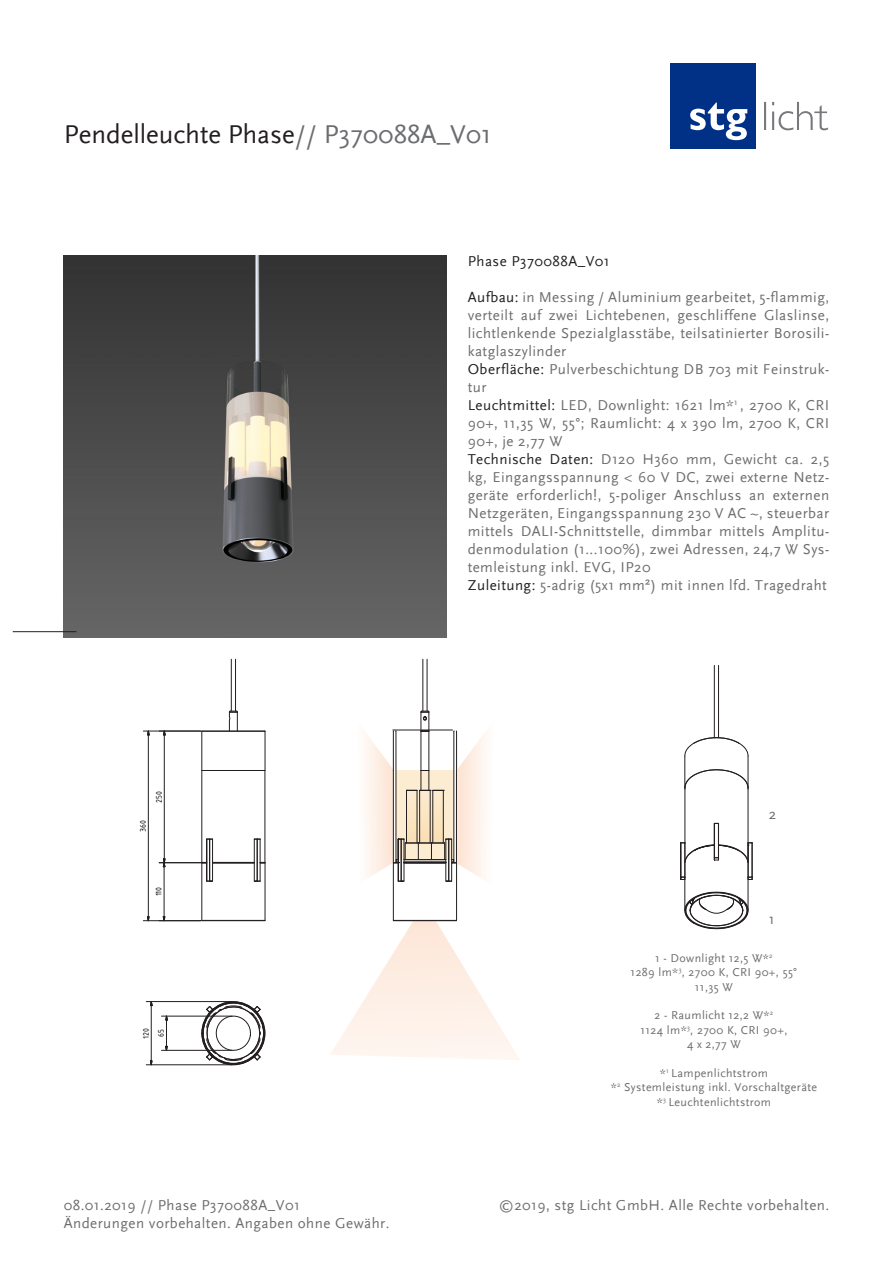
<style>
.page{position:relative;width:893px;height:1263px;background:#fff}
.page>*{position:absolute;margin:0;border:0;box-sizing:border-box;transform-origin:0 0}
.t1{font:27px "Scala Sans";color:#231f20}
.t2{font:15px/18px "Scala Sans";letter-spacing:.03em;color:#6c6d70;text-align:justify}
.t3{font:15px "Scala Sans";letter-spacing:.03em;color:#231f20}
.t4{font:12px "Scala Sans";letter-spacing:.03em;color:#6c6d70}
.t5{font:8.7px/15.3px "ISOCPEUR";letter-spacing:-.005em;color:#000}
.s1{color:#6c6d70}
.s2{color:#231f20}
</style>
<div class="page">
<img style="left:64px;top:255px;width:382px;height:383px">
<hr style="left:202px;top:920px;width:63px;height:1px;background:#231f20">
<hr style="left:202px;top:863px;width:1px;height:57px;background:#231f20">
<hr style="left:265px;top:863px;width:1px;height:57px;background:#231f20">
<hr style="left:206px;top:839px;width:1px;height:42px;background:#231f20">
<hr style="left:212px;top:839px;width:1px;height:42px;background:#231f20">
<hr style="left:209px;top:839px;width:1px;height:42px;background:#231f20">
<hr style="left:257px;top:839px;width:1px;height:42px;background:#231f20">
<hr style="left:254px;top:839px;width:1px;height:42px;background:#231f20">
<hr style="left:260px;top:839px;width:1px;height:42px;background:#231f20">
<hr style="left:202px;top:731px;width:63px;height:1px;background:#231f20">
<svg style="left:202px;top:770px;width:64px;height:94px"></svg>
<hr style="left:265px;top:770px;width:1px;height:92px;background:#231f20">
<hr style="left:202px;top:731px;width:1px;height:39px;background:#231f20">
<hr style="left:265px;top:731px;width:1px;height:39px;background:#231f20">
<svg style="left:229px;top:711px;width:9px;height:20px"></svg>
<hr style="left:231px;top:659px;width:1px;height:52px;background:#231f20">
<hr style="left:235px;top:659px;width:1px;height:52px;background:#231f20">
<svg style="left:330px;top:920px;width:190px;height:140px"></svg>
<hr style="left:393px;top:863px;width:1px;height:57px;background:#231f20">
<hr style="left:456px;top:863px;width:1px;height:57px;background:#231f20">
<svg style="left:365px;top:711px;width:121px;height:181px"></svg>
<hr style="left:423px;top:659px;width:1px;height:52px;background:#231f20">
<hr style="left:427px;top:659px;width:1px;height:52px;background:#231f20">
<svg style="left:205px;top:1005px;width:61px;height:60px"></svg>
<hr style="left:148px;top:735px;width:1px;height:182px;background:#231f20">
<hr style="left:143px;top:731px;width:58px;height:1px;background:#231f20">
<hr style="left:143px;top:920px;width:58px;height:1px;background:#231f20">
<hr style="left:164px;top:867px;width:1px;height:50px;background:#231f20">
<svg style="left:163px;top:858px;width:2px;height:11px"></svg>
<hr style="left:164px;top:735px;width:1px;height:124px;background:#231f20">
<hr style="left:159px;top:862px;width:42px;height:1px;background:#231f20">
<hr style="left:151px;top:1005px;width:1px;height:56px;background:#231f20">
<hr style="left:146px;top:1001px;width:86px;height:1px;background:#231f20">
<hr style="left:146px;top:1064px;width:86px;height:1px;background:#231f20">
<svg style="left:165px;top:1015px;width:3px;height:35px"></svg>
<hr style="left:161px;top:1016px;width:71px;height:1px;background:#231f20">
<hr style="left:161px;top:1050px;width:71px;height:1px;background:#231f20">
<hr style="left:685px;top:878px;width:1px;height:32px;background:#231f20">
<hr style="left:748px;top:878px;width:1px;height:32px;background:#231f20">
<svg style="left:685px;top:892px;width:63px;height:37px"></svg>
<hr style="left:714px;top:823px;width:1px;height:37px;background:#231f20">
<hr style="left:718px;top:823px;width:1px;height:35px;background:#231f20">
<hr style="left:752px;top:843px;width:1px;height:34px;background:#231f20">
<svg style="left:748px;top:877px;width:5px;height:3px"></svg>
<hr style="left:748px;top:843px;width:1px;height:34px;background:#231f20">
<hr style="left:680px;top:845px;width:1px;height:34px;background:#231f20">
<svg style="left:681px;top:877px;width:5px;height:3px"></svg>
<hr style="left:685px;top:843px;width:1px;height:34px;background:#231f20">
<hr style="left:681px;top:843px;width:1px;height:34px;background:#231f20">
<svg style="left:680px;top:842px;width:73px;height:20px"></svg>
<svg style="left:686px;top:769px;width:62px;height:20px"></svg>
<hr style="left:685px;top:788px;width:1px;height:55px;background:#231f20">
<hr style="left:748px;top:788px;width:1px;height:74px;background:#231f20">
<hr style="left:685px;top:756px;width:1px;height:32px;background:#231f20">
<hr style="left:748px;top:756px;width:1px;height:32px;background:#231f20">
<svg style="left:685px;top:737px;width:63px;height:19px"></svg>
<hr style="left:714px;top:665px;width:1px;height:73px;background:#231f20">
<hr style="left:718px;top:665px;width:1px;height:73px;background:#231f20">
<hr style="left:13px;top:631px;width:64px;height:1px;background:#231f20">
<div style="left:670px;top:64px;width:85px;height:85px;background:#003186"></div>
<svg style="left:690px;top:103px;width:57px;height:37px"></svg>
<svg style="left:764px;top:102px;width:64px;height:28px"></svg>
<hr style="left:392px;top:730px;width:61px;height:1px;background:#231f20">
<p class="t1" style="left:64px;top:120px;width:430px">Pendelleuchte Phase<span class="s1">// P370088A_V01</span></p>
<p class="t5" style="left:135px;top:832px;width:13px;rotate:-90deg">360</p>
<p class="t5" style="left:151px;top:803px;width:13px;rotate:-90deg">250</p>
<p class="t5" style="left:151px;top:896px;width:11px;rotate:-90deg">110</p>
<p class="t5" style="left:138px;top:1038px;width:12px;rotate:-90deg">120<br>65</p>
<p class="t2" style="left:64px;top:1196px;width:238px">08.01.2019 // Phase P370088A_V01</p>
<p class="t2" style="left:64px;top:1214px;width:327px">Änderungen vorbehalten. Angaben ohne Gewähr.</p>
<p class="t3" style="left:468px;top:253px;width:144px">Phase P370088A_V01</p>
<p class="t2" style="left:468px;top:288px;width:363px"><span class="s2">Aufbau:</span> in Messing / Aluminium gearbeitet, 5-flammig, verteilt auf zwei Lichtebenen, geschliffene Glaslinse, lichtlenkende Spezialglasstäbe, teilsatinierter Borosili&shy;katglaszylinder</p>
<p class="t2" style="left:468px;top:360px;width:363px"><span class="s2">Oberfläche:</span> Pulverbeschichtung DB 703 mit Feinstruk&shy;tur</p>
<p class="t2" style="left:468px;top:396px;width:363px"><span class="s2">Leuchtmittel:</span> LED, Downlight: 1621 lm*<sup>1</sup> , 2700 K, CRI 90+, 11,35 W, 55°; Raumlicht: 4 x 390 lm, 2700 K, CRI 90+, je 2,77 W</p>
<p class="t2" style="left:468px;top:450px;width:363px"><span class="s2">Technische Daten:</span> D120 H360 mm, Gewicht ca. 2,5 kg, Eingangsspannung &lt; 60 V DC, zwei externe Netz&shy;geräte erforderlich!, 5-poliger Anschluss an externen Netzgeräten, Eingangsspannung 230 V AC ~, steuerbar mittels DALI-Schnittstelle, dimmbar mittels Amplitu&shy;denmodulation (1...100%), zwei Adressen, 24,7 W Sys&shy;temleistung inkl. EVG, IP20</p>
<p class="t2" style="left:468px;top:576px;width:361px"><span class="s2">Zuleitung:</span> 5-adrig (5x1 mm²) mit innen lfd. Tragedraht</p>
<p class="t2" style="left:769px;top:805px;width:9px">2</p>
<p class="t2" style="left:769px;top:911px;width:7px">1</p>
<p class="t4" style="left:655px;top:951px;width:119px">1 - Downlight 12,5 W*<sup>2</sup></p>
<p class="t4" style="left:631px;top:966px;width:168px">1289 lm*<sup>3</sup>, 2700 K, CRI 90+, 55°</p>
<p class="t4" style="left:695px;top:980px;width:40px">11,35 W</p>
<p class="t4" style="left:654px;top:1009px;width:120px">2 - Raumlicht 12,2 W*<sup>2</sup></p>
<p class="t4" style="left:641px;top:1023px;width:148px">1124 lm*<sup>3</sup>, 2700 K, CRI 90+,</p>
<p class="t4" style="left:687px;top:1038px;width:55px">4 x 2,77 W</p>
<p class="t4" style="left:660px;top:1066px;width:110px">*<sup>1</sup> Lampenlichtstrom</p>
<p class="t4" style="left:611px;top:1081px;width:208px">*<sup>2</sup> Systemleistung inkl. Vorschaltgeräte</p>
<p class="t4" style="left:657px;top:1095px;width:116px">*<sup>3</sup> Leuchtenlichtstrom</p>
<p class="t2" style="left:499px;top:1196px;width:332px">©2019, stg Licht GmbH. Alle Rechte vorbehalten.</p>
</div>
